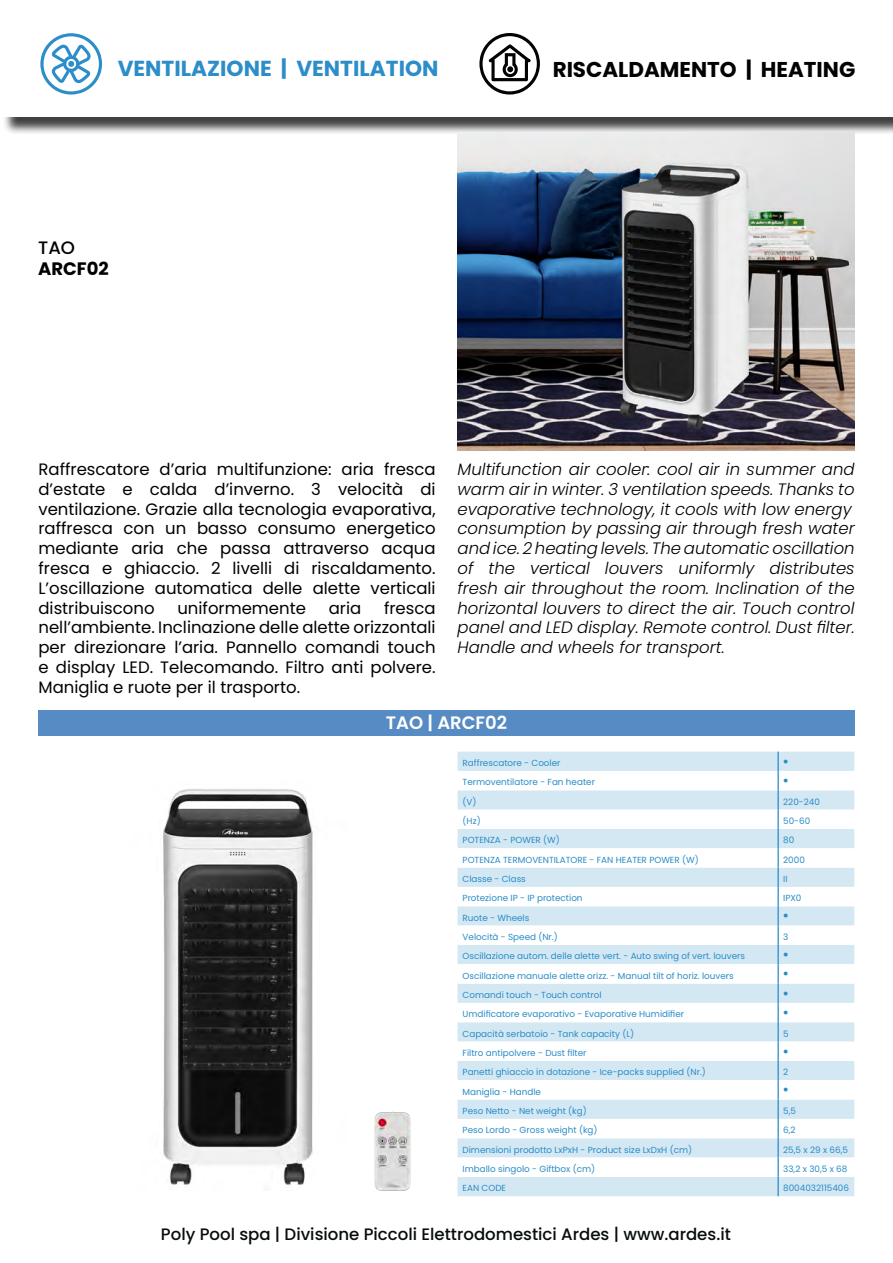
<style>
.page{position:relative;width:893px;height:1263px;background:#fff}
.page>*{position:absolute;margin:0;border:0;box-sizing:border-box;transform-origin:0 0}
.t1{font:700 21.75px "Poppins";color:#2c8dc8}
.t2{font:700 21.45px "Poppins";color:#020203}
.t3{font:600 18px "Poppins";color:#fff}
.t4{font:700 18px "Poppins";color:#000}
.t5{font:500 18px "Poppins";color:#000}
.t6{font:16.5px/19.8px "Poppins";color:#000;text-align:justify}
.t7{font:italic 300 16.5px/19.8px "Poppins";color:#000}
.t8{font:500 16.5px "Poppins";color:#070d09}
.t9{font:8.85px "Poppins";color:#298cc7}
.t10{font:8.85px "Impact";color:#298cc7}
</style>
<div class="page">
<div style="left:2px;top:2px;width:891px;height:134px;background:#000;opacity:.75"></div>
<div style="left:0;top:0;width:893px;height:117px;background:#fff"></div>
<svg style="left:40px;top:33px;width:62px;height:62px"></svg>
<svg style="left:479px;top:33px;width:61px;height:62px"></svg>
<div style="left:38px;top:710px;width:817px;height:26px;background:#578bc4"></div>
<div style="left:458px;top:752px;width:396px;height:444px;background:#d4e8f4"></div>
<svg style="left:458px;top:771px;width:396px;height:406px"></svg>
<svg style="left:777px;top:752px;width:2px;height:38px"></svg>
<hr style="left:777px;top:790px;width:2px;height:20px;background:#298cc7">
<svg style="left:777px;top:810px;width:2px;height:38px"></svg>
<hr style="left:777px;top:848px;width:2px;height:20px;background:#298cc7">
<svg style="left:777px;top:868px;width:2px;height:57px"></svg>
<hr style="left:777px;top:925px;width:2px;height:20px;background:#298cc7">
<svg style="left:777px;top:945px;width:2px;height:38px"></svg>
<hr style="left:777px;top:983px;width:2px;height:20px;background:#298cc7">
<svg style="left:777px;top:1003px;width:2px;height:38px"></svg>
<hr style="left:777px;top:1041px;width:2px;height:20px;background:#298cc7">
<svg style="left:777px;top:1061px;width:2px;height:38px"></svg>
<hr style="left:777px;top:1099px;width:2px;height:20px;background:#298cc7">
<svg style="left:777px;top:1119px;width:2px;height:38px"></svg>
<hr style="left:777px;top:1157px;width:2px;height:20px;background:#298cc7">
<svg style="left:777px;top:1177px;width:2px;height:19px"></svg>
<img style="left:163px;top:789px;width:150px;height:397px">
<img style="left:458px;top:132px;width:397px;height:319px">
<img style="left:374px;top:1111px;width:37px;height:79px">
<h1 class="t1" style="left:118px;top:56px;width:322px">VENTILAZIONE | VENTILATION</h1>
<h3 class="t5" style="left:38px;top:237px;width:38px">TAO</h3>
<h3 class="t4" style="left:38px;top:259px;width:72px">ARCF02</h3>
<h2 class="t2" style="left:553px;top:57px;width:304px">RISCALDAMENTO | HEATING</h2>
<p class="t6" style="left:38px;top:459px;width:399px">Raffrescatore d’aria multifunzione: aria fresca d’estate e calda d’inverno. 3 velocità di ventilazione. Grazie alla tecnologia evaporativa, raffresca con un basso consumo energetico mediante aria che passa attraverso acqua fresca e ghiaccio. 2 livelli di riscaldamento.<br>L’oscillazione automatica delle alette verticali distribuiscono</p>
<h3 class="t6" style="left:38px;top:598px;width:399px;text-indent:346px">fresca nell’ambiente. Inclinazione delle alette orizzontali per direzionare l’aria. Pannello comandi touch e display LED. Telecomando. Filtro anti polvere.<br>Maniglia e ruote per il trasporto.</h3>
<h3 class="t6" style="left:177px;top:598px;width:130px">uniformemente</h3>
<h3 class="t6" style="left:329px;top:598px;width:34px">aria</h3>
<p class="t7" style="left:458px;top:459px;width:399px">Multifunction air cooler: cool air in summer and warm air in winter. 3 ventilation speeds. Thanks to evaporative technology, it cools with low energy consumption by passing air through fresh water and ice. 2 heating levels. The automatic oscillation of the vertical louvers uniformly distributes fresh air throughout the room. Inclination of the horizontal louvers to direct the air. Touch control panel and LED display. Remote control. Dust filter.<br>Handle and wheels for transport.</p>
<h3 class="t3" style="left:386px;top:712px;width:123px">TAO | ARCF02</h3>
<p class="t9" style="left:463px;top:758px;width:99px">Raffrescatore - Cooler</p>
<p class="t10" style="left:783px;top:753px;width:7px">●</p>
<p class="t9" style="left:463px;top:777px;width:134px">Termoventilatore - Fan heater</p>
<p class="t10" style="left:783px;top:773px;width:7px">●</p>
<p class="t9" style="left:463px;top:796px;width:15px">(V)</p>
<p class="t9" style="left:783px;top:796px;width:38px">220-240</p>
<p class="t9" style="left:463px;top:816px;width:20px">(Hz)</p>
<p class="t9" style="left:783px;top:816px;width:29px">50-60</p>
<p class="t9" style="left:463px;top:835px;width:99px">POTENZA - POWER (W)</p>
<p class="t9" style="left:783px;top:835px;width:13px">80</p>
<p class="t9" style="left:463px;top:854px;width:238px">POTENZA TERMOVENTILATORE - FAN HEATER POWER (W)</p>
<p class="t9" style="left:783px;top:854px;width:23px">2000</p>
<p class="t9" style="left:463px;top:874px;width:65px">Classe - Class</p>
<p class="t9" style="left:783px;top:874px;width:6px">II</p>
<p class="t9" style="left:463px;top:893px;width:122px">Protezione IP - IP protection</p>
<p class="t9" style="left:783px;top:893px;width:20px">IPX0</p>
<p class="t9" style="left:463px;top:912px;width:68px">Ruote - Wheels</p>
<p class="t10" style="left:783px;top:908px;width:7px">●</p>
<p class="t9" style="left:463px;top:932px;width:97px">Velocità - Speed (Nr.)</p>
<p class="t9" style="left:783px;top:932px;width:7px">3</p>
<p class="t9" style="left:463px;top:951px;width:284px">Oscillazione autom. delle alette vert. - Auto swing of vert. louvers</p>
<p class="t10" style="left:783px;top:947px;width:7px">●</p>
<p class="t9" style="left:463px;top:970px;width:273px">Oscillazione manuale alette orizz. - Manual tilt of horiz. louvers</p>
<p class="t10" style="left:783px;top:966px;width:7px">●</p>
<p class="t9" style="left:463px;top:990px;width:140px">Comandi touch - Touch control</p>
<p class="t10" style="left:783px;top:985px;width:7px">●</p>
<p class="t9" style="left:463px;top:1009px;width:223px">Umdificatore evaporativo - Evaporative Humidifier</p>
<p class="t10" style="left:783px;top:1004px;width:7px">●</p>
<p class="t9" style="left:463px;top:1028px;width:173px">Capacità serbatoio - Tank capacity (L)</p>
<p class="t9" style="left:783px;top:1028px;width:7px">5</p>
<p class="t9" style="left:463px;top:1048px;width:125px">Filtro antipolvere - Dust filter</p>
<p class="t10" style="left:783px;top:1043px;width:7px">●</p>
<p class="t9" style="left:463px;top:1067px;width:245px">Panetti ghiaccio in dotazione - Ice-packs supplied (Nr.)</p>
<p class="t9" style="left:783px;top:1067px;width:7px">2</p>
<p class="t9" style="left:463px;top:1086px;width:80px">Maniglia - Handle</p>
<p class="t10" style="left:783px;top:1082px;width:7px">●</p>
<p class="t9" style="left:463px;top:1106px;width:126px">Peso Netto - Net weight (kg)</p>
<p class="t9" style="left:783px;top:1106px;width:14px">5,5</p>
<p class="t9" style="left:463px;top:1125px;width:136px">Peso Lordo - Gross weight (kg)</p>
<p class="t9" style="left:783px;top:1125px;width:14px">6,2</p>
<p class="t9" style="left:463px;top:1144px;width:231px">Dimensioni prodotto LxPxH - Product size LxDxH (cm)</p>
<p class="t9" style="left:783px;top:1144px;width:66px">25,5 x 29 x 66,5</p>
<p class="t9" style="left:463px;top:1164px;width:134px">Imballo singolo - Giftbox (cm)</p>
<p class="t9" style="left:783px;top:1164px;width:66px">33,2 x 30,5 x 68</p>
<p class="t9" style="left:463px;top:1183px;width:45px">EAN CODE</p>
<p class="t9" style="left:783px;top:1183px;width:67px">8004032115406</p>
<h3 class="t8" style="left:161px;top:1224px;width:571px">Poly Pool spa | Divisione Piccoli Elettrodomestici Ardes | www.ardes.it</h3>
</div>
